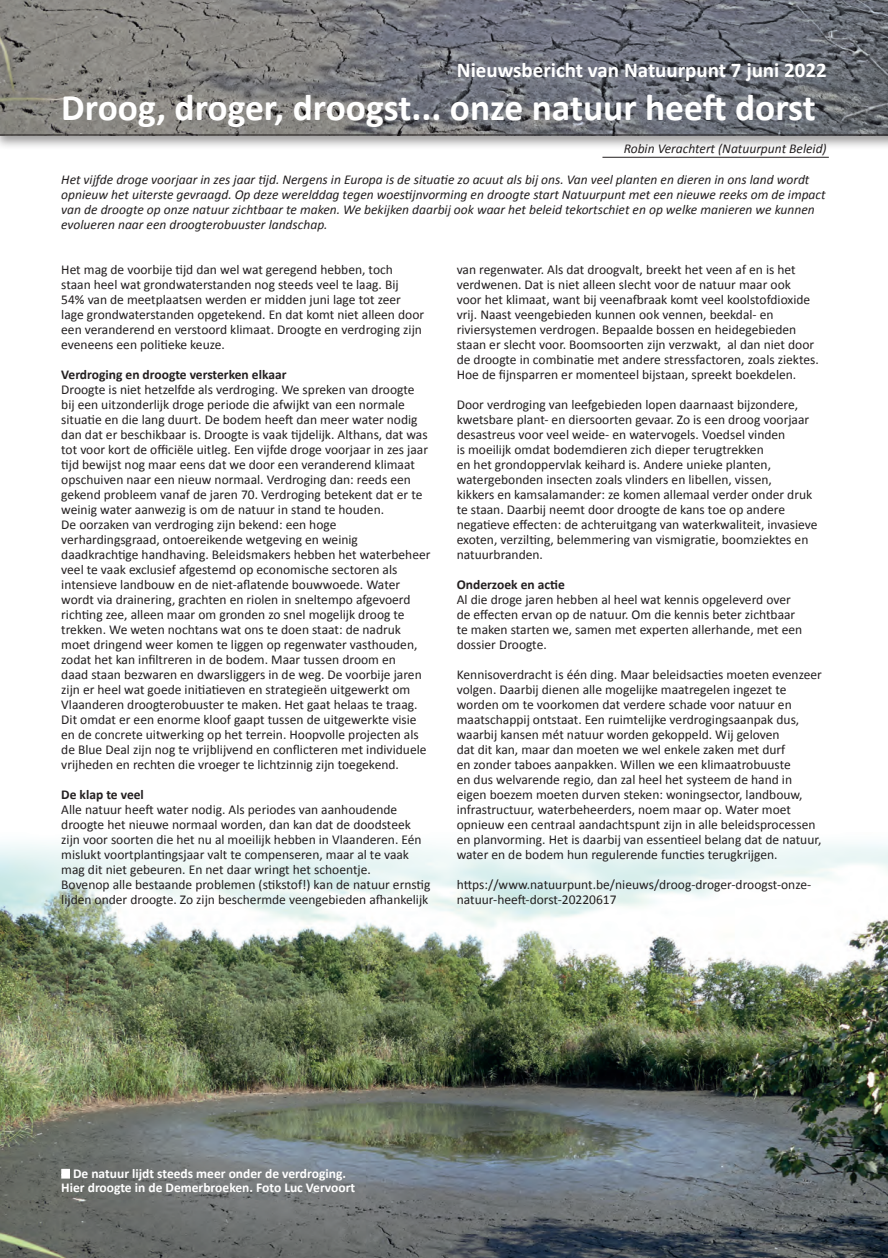
<style>
.page{position:relative;width:888px;height:1258px;background:#fff}
.page>*{position:absolute;margin:0;border:0;box-sizing:border-box;transform-origin:0 0}
.t1{font:700 37.5px "Calibri";color:#fff}
.t2{font:700 21px "Calibri";color:#fff}
.t3{font:13.5px/15px "Calibri";color:#231f20}
.t4{font:italic 13.5px/15px "Calibri";color:#231f20}
.t5{font:700 13.5px/14.2px "Calibri";color:#fff}
.t6{font:700 13.5px "Calibri";color:#231f20}
</style>
<div class="page">
<img style="left:0;top:843px;width:888px;height:415px">
<div style="left:0;top:0;width:888px;height:150px;background:#231f20;opacity:.45"></div>
<svg style="left:0;top:0;width:888px;height:135px;background:#75767a"></svg>
<hr style="left:602px;top:157px;width:227px;height:1px;background:#231f20">
<div style="left:61px;top:1169px;width:9px;height:9px;background:#fff"></div>
<h2 class="t2" style="left:457px;top:57px;width:371px">Nieuwsbericht van Natuurpunt 7 juni 2022</h2>
<h1 class="t1" style="left:61px;top:84px;width:756px">Droog, droger, droogst... onze natuur heeft dorst</h1>
<p class="t4" style="left:624px;top:140px;width:204px">Robin Verachtert (Natuurpunt Beleid)</p>
<p class="t4" style="left:61px;top:171px;width:766px">Het vijfde droge voorjaar in zes jaar tijd. Nergens in Europa is de situatie zo acuut als bij ons. Van veel planten en dieren in ons land wordt opnieuw het uiterste gevraagd. Op deze werelddag tegen woestijnvorming en droogte start Natuurpunt met een nieuwe reeks om de impact van de droogte op onze natuur zichtbaar te maken. We bekijken daarbij ook waar het beleid tekortschiet en op welke manieren we kunnen evolueren naar een droogterobuuster landschap.</p>
<p class="t3" style="left:61px;top:261px;width:364px">Het mag de voorbije tijd dan wel wat geregend hebben, toch staan heel wat grondwaterstanden nog steeds veel te laag. Bij 54% van de meetplaatsen werden er midden juni lage tot zeer lage grondwaterstanden opgetekend. En dat komt niet alleen door een veranderend en verstoord klimaat. Droogte en verdroging zijn eveneens een politieke keuze.</p>
<p class="t6" style="left:61px;top:366px;width:227px">Verdroging en droogte versterken elkaar</p>
<p class="t3" style="left:61px;top:381px;width:371px">Droogte is niet hetzelfde als verdroging. We spreken van droogte bij een uitzonderlijk droge periode die afwijkt van een normale situatie en die lang duurt. De bodem heeft dan meer water nodig dan dat er beschikbaar is. Droogte is vaak tijdelijk. Althans, dat was tot voor kort de officiële uitleg. Een vijfde droge voorjaar in zes jaar tijd bewijst nog maar eens dat we door een veranderend klimaat opschuiven naar een nieuw normaal. Verdroging dan: reeds een gekend probleem vanaf de jaren 70. Verdroging betekent dat er te weinig water aanwezig is om de natuur in stand te houden.<br>De oorzaken van verdroging zijn bekend: een hoge verhardingsgraad, ontoereikende wetgeving en weinig daadkrachtige handhaving. Beleidsmakers hebben het waterbeheer veel te vaak exclusief afgestemd op economische sectoren als intensieve landbouw en de niet-aflatende bouwwoede. Water wordt via drainering, grachten en riolen in sneltempo afgevoerd richting zee, alleen maar om gronden zo snel mogelijk droog te trekken. We weten nochtans wat ons te doen staat: de nadruk moet dringend weer komen te liggen op regenwater vasthouden, zodat het kan infiltreren in de bodem. Maar tussen droom en<br>daad staan bezwaren en dwarsliggers in de weg. De voorbije jaren zijn er heel wat goede initiatieven en strategieën uitgewerkt om Vlaanderen droogterobuuster te maken. Het gaat helaas te traag.<br>Dit omdat er een enorme kloof gaapt tussen de uitgewerkte visie en de concrete uitwerking op het terrein. Hoopvolle projecten als de Blue Deal zijn nog te vrijblijvend en conflicteren met individuele vrijheden en rechten die vroeger te lichtzinnig zijn toegekend.</p>
<p class="t6" style="left:61px;top:786px;width:84px">De klap te veel</p>
<p class="t3" style="left:61px;top:801px;width:371px">Alle natuur heeft water nodig. Als periodes van aanhoudende droogte het nieuwe normaal worden, dan kan dat de doodsteek zijn voor soorten die het nu al moeilijk hebben in Vlaanderen. Eén mislukt voortplantingsjaar valt te compenseren, maar al te vaak mag dit niet gebeuren. En net daar wringt het schoentje.<br>Bovenop alle bestaande problemen (stikstof!) kan de natuur ernstig lijden onder droogte. Zo zijn beschermde veengebieden afhankelijk</p>
<p class="t3" style="left:457px;top:261px;width:363px">van regenwater. Als dat droogvalt, breekt het veen af en is het verdwenen. Dat is niet alleen slecht voor de natuur maar ook voor het klimaat, want bij veenafbraak komt veel koolstofdioxide vrij. Naast veengebieden kunnen ook vennen, beekdal- en riviersystemen verdrogen. Bepaalde bossen en heidegebieden staan er slecht voor. Boomsoorten zijn verzwakt, al dan niet door de droogte in combinatie met andere stressfactoren, zoals ziektes.<br>Hoe de fijnsparren er momenteel bijstaan, spreekt boekdelen.</p>
<p class="t3" style="left:457px;top:396px;width:362px">Door verdroging van leefgebieden lopen daarnaast bijzondere, kwetsbare plant- en diersoorten gevaar. Zo is een droog voorjaar desastreus voor veel weide- en watervogels. Voedsel vinden<br>is moeilijk omdat bodemdieren zich dieper terugtrekken<br>en het grondoppervlak keihard is. Andere unieke planten, watergebonden insecten zoals vlinders en libellen, vissen,<br>kikkers en kamsalamander: ze komen allemaal verder onder druk te staan. Daarbij neemt door droogte de kans toe op andere negatieve effecten: de achteruitgang van waterkwaliteit, invasieve exoten, verzilting, belemmering van vismigratie, boomziektes en natuurbranden.</p>
<p class="t6" style="left:457px;top:576px;width:110px">Onderzoek en actie</p>
<p class="t3" style="left:457px;top:591px;width:347px">Al die droge jaren hebben al heel wat kennis opgeleverd over de effecten ervan op de natuur. Om die kennis beter zichtbaar te maken starten we, samen met experten allerhande, met een dossier Droogte.</p>
<p class="t3" style="left:457px;top:666px;width:367px">Kennisoverdracht is één ding. Maar beleidsacties moeten evenzeer volgen. Daarbij dienen alle mogelijke maatregelen ingezet te worden om te voorkomen dat verdere schade voor natuur en maatschappij ontstaat. Een ruimtelijke verdrogingsaanpak dus, waarbij kansen mét natuur worden gekoppeld. Wij geloven<br>dat dit kan, maar dan moeten we wel enkele zaken met durf<br>en zonder taboes aanpakken. Willen we een klimaatrobuuste<br>en dus welvarende regio, dan zal heel het systeem de hand in eigen boezem moeten durven steken: woningsector, landbouw, infrastructuur, waterbeheerders, noem maar op. Water moet opnieuw een centraal aandachtspunt zijn in alle beleidsprocessen en planvorming. Het is daarbij van essentieel belang dat de natuur, water en de bodem hun regulerende functies terugkrijgen.</p>
<p class="t3" style="left:457px;top:876px;width:356px">https://www.natuurpunt.be/nieuws/droog-droger-droogst-onze&shy;natuur-heeft-dorst-20220617</p>
<p class="t5" style="left:61px;top:1166px;width:295px">-- De natuur lijdt steeds meer onder de verdroging.<br>Hier droogte in de Demerbroeken. Foto Luc Vervoort</p>
</div>
